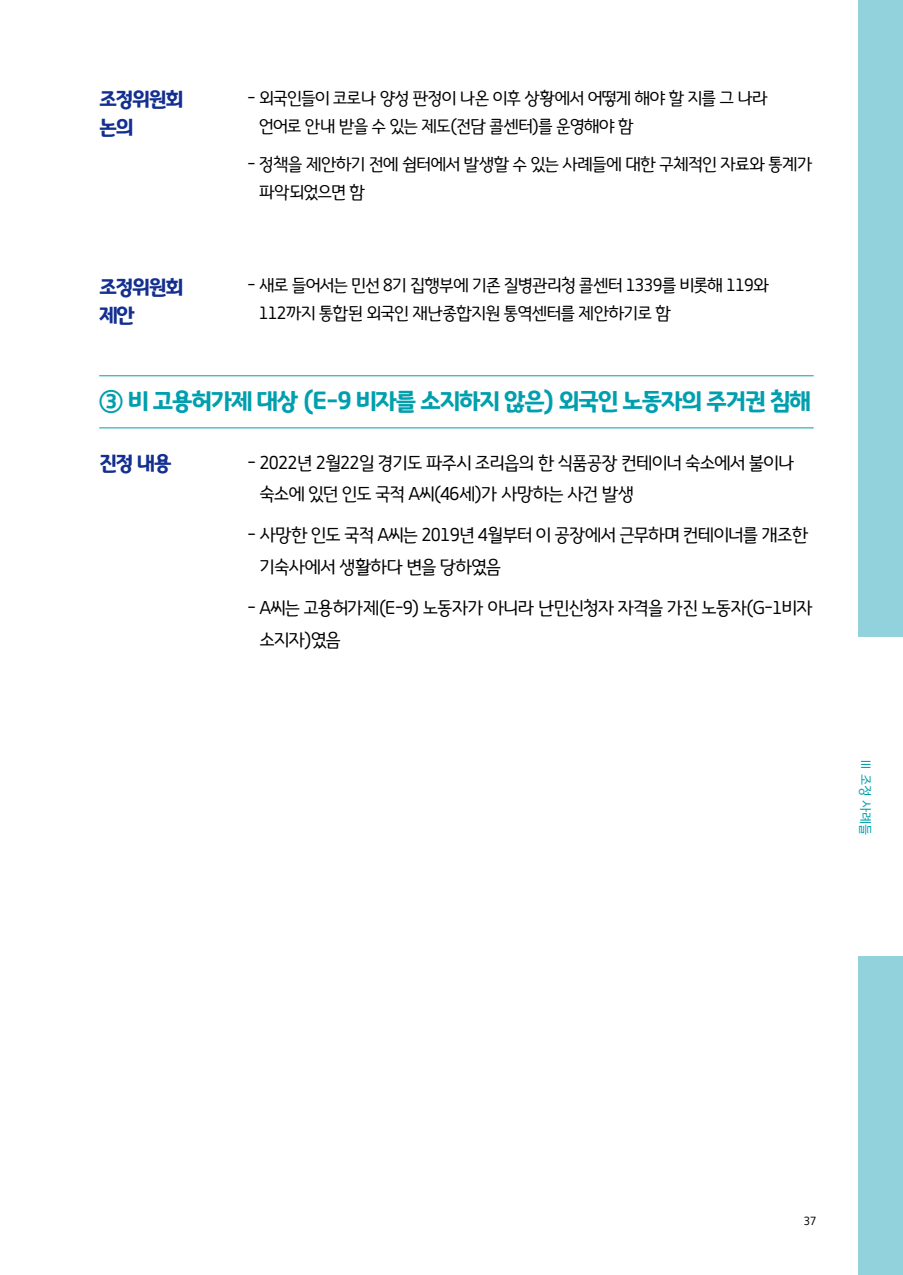
<style>
.page{position:relative;width:903px;height:1275px;background:#fff}
.page>*{position:absolute;margin:0;border:0;box-sizing:border-box;transform-origin:0 0}
.t1{font:24.5px "Gyeonggi Title B";letter-spacing:-.045em;color:#009fae}
.t2{font:21px/28px "Gyeonggi Title B";letter-spacing:-.05em;color:#132f8f}
.t3{font:19.25px/31.5px "Gyeonggi Title L";letter-spacing:-.05em;color:#000}
.t4{font:18.38px/28px "Gyeonggi Title L";letter-spacing:-.05em;color:#000}
.t5{font:14px "Gyeonggi Title L";color:#009fae}
.t6{font:12.25px "Gyeonggi Title L";color:#000}
</style>
<div class="page">
<div style="left:858px;top:0;width:45px;height:1275px;background:#92d2dc"></div>
<div style="left:848px;top:637px;width:55px;height:319px;background:#fff"></div>
<hr style="left:99px;top:375px;width:715px;height:1px;background:#009fae">
<hr style="left:99px;top:427px;width:715px;height:1px;background:#009fae">
<p class="t2" style="left:99px;top:85px;width:85px">조정위원회 논의</p>
<p class="t4" style="left:259px;top:85px;width:511px;text-indent:-12px">- 외국인들이 코로나 양성 판정이 나온 이후 상황에서 어떻게 해야 할 지를 그 나라 언어로 안내 받을 수 있는 제도(전담 콜센터)를 운영해야 함</p>
<p class="t4" style="left:259px;top:150px;width:556px;text-indent:-12px">- 정책을 제안하기 전에 쉼터에서 발생할 수 있는 사례들에 대한 구체적인 자료와 통계가 파악되었으면 함</p>
<p class="t2" style="left:99px;top:273px;width:85px">조정위원회 제안</p>
<p class="t4" style="left:259px;top:272px;width:512px;text-indent:-12px">- 새로 들어서는 민선 8기 집행부에 기존 질병관리청 콜센터 1339를 비롯해 119와<br>112까지 통합된 외국인 재난종합지원 통역센터를 제안하기로 함</p>
<h1 class="t1" style="left:99px;top:386px;width:713px">③ 비 고용허가제 대상 (E-9 비자를 소지하지 않은) 외국인 노동자의 주거권 침해</h1>
<p class="t2" style="left:99px;top:449px;width:74px">진정 내용</p>
<p class="t3" style="left:259px;top:447px;width:537px;text-indent:-12px">- 2022년 2월22일 경기도 파주시 조리읍의 한 식품공장 컨테이너 숙소에서 불이나 숙소에 있던 인도 국적 A씨(46세)가 사망하는 사건 발생</p>
<p class="t3" style="left:259px;top:520px;width:550px;text-indent:-12px">- 사망한 인도 국적 A씨는 2019년 4월부터 이 공장에서 근무하며 컨테이너를 개조한 기숙사에서 생활하다 변을 당하였음</p>
<p class="t3" style="left:259px;top:593px;width:555px;text-indent:-12px">- A씨는 고용허가제(E-9) 노동자가 아니라 난민신청자 자격을 가진 노동자(G-1비자 소지자)였음</p>
<p class="t5" style="left:873px;top:758px;width:79px;rotate:90deg">Ⅲ 조정 사례들</p>
<p class="t6" style="left:804px;top:1214px;width:15px">37</p>
</div>
